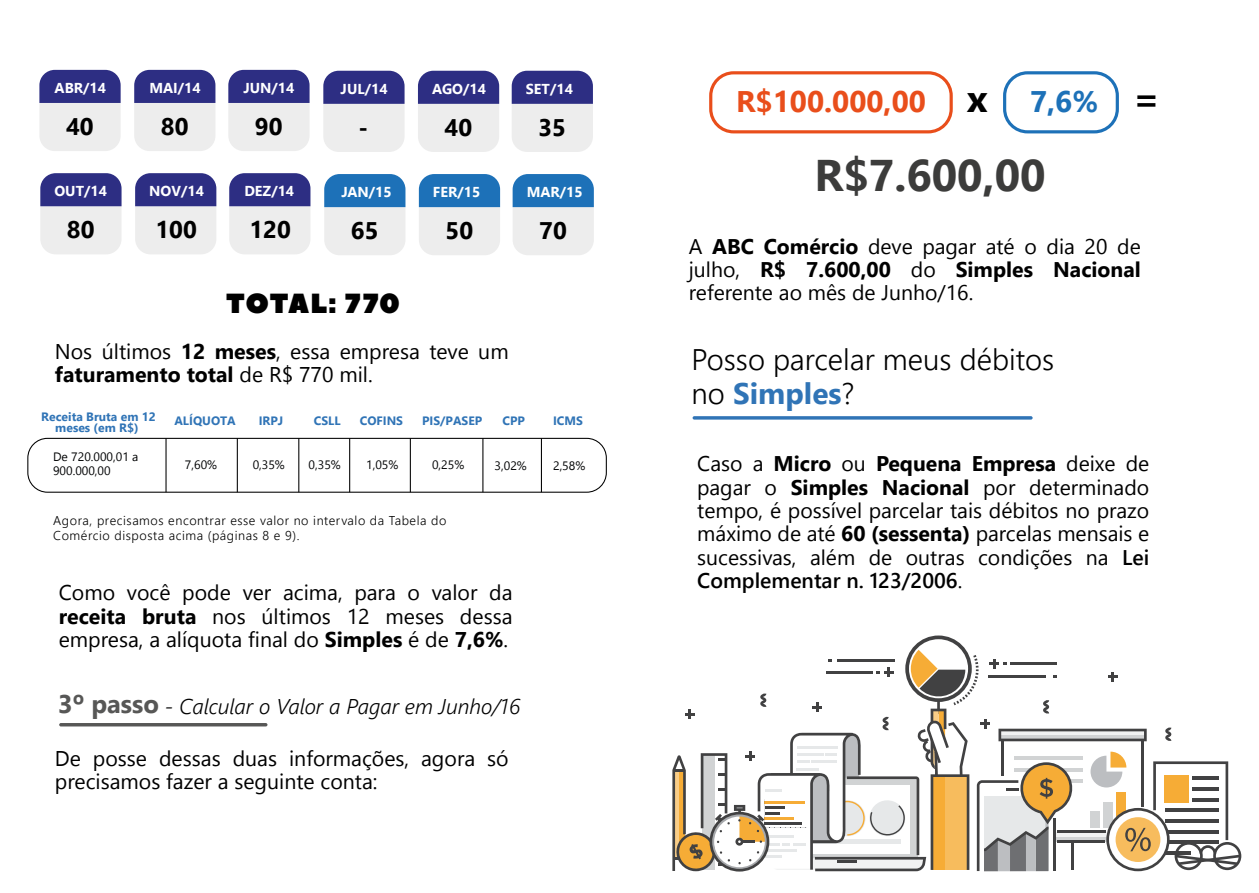
<style>
.page{position:relative;width:1259px;height:893px;background:#fff}
.page>*{position:absolute;margin:0;border:0;box-sizing:border-box;transform-origin:0 0}
.t1{font:700 44.25px "Segoe UI";color:#3c3c3b}
.t2{font:700 29.85px "Segoe UI";color:#e94e1b}
.t3{font:700 29.85px "Segoe UI";color:#1d71b8}
.t4{font:300 29.7px/33.8px "Segoe UI";color:#000}
.t5{font:27.45px "Peace Sans";letter-spacing:.025em;color:#000}
.t6{font:700 25.5px "Segoe UI";color:#575756}
.t7{font:700 24px "Segoe UI";color:#000}
.t8{font:21.3px/23.4px "Segoe UI";color:#000}
.t9{font:italic 300 21.3px "Segoe UI";color:#000}
.t10{font:21.15px/23.4px "Segoe UI";color:#000;text-align:justify}
.t11{font:700 14.4px "Segoe UI";color:#fff}
.t12{font:300 12.75px/15.3px "Segoe UI";letter-spacing:.045em;color:#000}
.t13{font:700 12.15px/11.1px "Segoe UI";color:#3074b6;text-align:center}
.t14{font:12.15px/14.5px "Segoe UI";color:#010203}
.s1{font-weight:700}
.s2{font-size:37.8px;color:#000}
.s3{font-weight:700;color:#3074b6}
.s4{font-weight:600}
</style>
<div class="page">
<svg style="left:39px;top:70px;width:82px;height:81px;background:#a3a3c4"></svg>
<svg style="left:134px;top:70px;width:81px;height:81px;background:#a2a2c4"></svg>
<svg style="left:228px;top:70px;width:81px;height:81px;background:#a2a2c4"></svg>
<svg style="left:418px;top:71px;width:81px;height:81px;background:#a2a2c4"></svg>
<svg style="left:512px;top:71px;width:81px;height:81px;background:#a2a2c4"></svg>
<svg style="left:323px;top:71px;width:81px;height:81px;background:#a2a3c4"></svg>
<svg style="left:40px;top:173px;width:82px;height:81px;background:#a2a3c4"></svg>
<svg style="left:135px;top:173px;width:81px;height:81px;background:#a2a2c3"></svg>
<svg style="left:229px;top:173px;width:81px;height:81px;background:#a2a2c3"></svg>
<svg style="left:419px;top:174px;width:81px;height:81px;background:#9bbcd8"></svg>
<svg style="left:512px;top:174px;width:82px;height:81px;background:#9cbdd9"></svg>
<svg style="left:324px;top:174px;width:81px;height:81px;background:#9bbcd8"></svg>
<hr style="left:165px;top:438px;width:2px;height:54px;background:#000">
<hr style="left:237px;top:438px;width:1px;height:54px;background:#000">
<hr style="left:298px;top:438px;width:1px;height:54px;background:#000">
<hr style="left:349px;top:438px;width:1px;height:54px;background:#000">
<hr style="left:410px;top:438px;width:1px;height:54px;background:#000">
<hr style="left:482px;top:438px;width:1px;height:54px;background:#000">
<hr style="left:541px;top:438px;width:1px;height:54px;background:#000">
<div style="left:27px;top:438px;width:580px;height:55px;border:1px solid #000;border-radius:20px"></div>
<hr style="left:59px;top:723px;width:208px;height:3px;background:#575756;border-radius:2px">
<div style="left:709px;top:71px;width:243px;height:62px;border:3px solid #e94e1b;border-radius:23px"></div>
<div style="left:1003px;top:71px;width:116px;height:62px;border:3px solid #1d71b8;border-radius:23px"></div>
<svg style="left:692px;top:416px;width:340px;height:4px"></svg>
<svg style="left:672px;top:635px;width:569px;height:237px"></svg>
<p class="t11" style="left:55px;top:77px;width:53px">ABR/14</p>
<p class="t7" style="left:66px;top:108px;width:29px">40</p>
<p class="t11" style="left:54px;top:180px;width:54px">OUT/14</p>
<p class="t7" style="left:67px;top:212px;width:29px">80</p>
<p class="t11" style="left:149px;top:77px;width:53px">MAI/14</p>
<p class="t7" style="left:161px;top:108px;width:29px">80</p>
<p class="t11" style="left:149px;top:180px;width:56px">NOV/14</p>
<p class="t7" style="left:155px;top:212px;width:43px">100</p>
<p class="t11" style="left:243px;top:77px;width:52px">JUN/14</p>
<p class="t7" style="left:255px;top:108px;width:29px">90</p>
<p class="t11" style="left:244px;top:180px;width:51px">DEZ/14</p>
<p class="t7" style="left:249px;top:212px;width:43px">120</p>
<p class="t11" style="left:341px;top:78px;width:48px">JUL/14</p>
<p class="t7" style="left:358px;top:109px;width:11px">-</p>
<p class="t11" style="left:341px;top:181px;width:52px">JAN/15</p>
<p class="t7" style="left:351px;top:212px;width:29px">65</p>
<p class="t11" style="left:432px;top:78px;width:55px">AGO/14</p>
<p class="t7" style="left:444px;top:109px;width:29px">40</p>
<p class="t11" style="left:433px;top:181px;width:49px">FER/15</p>
<p class="t7" style="left:445px;top:212px;width:29px">50</p>
<p class="t11" style="left:526px;top:78px;width:49px">SET/14</p>
<p class="t7" style="left:538px;top:109px;width:29px">35</p>
<p class="t11" style="left:527px;top:181px;width:58px">MAR/15</p>
<p class="t7" style="left:539px;top:212px;width:29px">70</p>
<p class="t5" style="left:226px;top:285px;width:176px">TOTAL: 770</p>
<p class="t8" style="left:55px;top:339px;width:455px">Nos últimos <span class="s1">12 meses</span>, essa empresa teve um <span class="s1">faturamento total</span> de R$ 770 mil.</p>
<p class="t13" style="left:41px;top:410px;width:116px">Receita Bruta em 12 meses (em R$)</p>
<p class="t13" style="left:174px;top:415px;width:63px">ALÍQUOTA</p>
<p class="t13" style="left:259px;top:415px;width:26px">IRPJ</p>
<p class="t13" style="left:314px;top:415px;width:28px">CSLL</p>
<p class="t13" style="left:360px;top:415px;width:45px">COFINS</p>
<p class="t13" style="left:422px;top:415px;width:62px">PIS/PASEP</p>
<p class="t13" style="left:502px;top:415px;width:24px">CPP</p>
<p class="t13" style="left:553px;top:415px;width:31px">ICMS</p>
<p class="t14" style="left:53px;top:449px;width:87px">De 720.000,01 a<br>900.000,00</p>
<p class="t14" style="left:185px;top:457px;width:34px">7,60%</p>
<p class="t14" style="left:253px;top:457px;width:34px">0,35%</p>
<p class="t14" style="left:309px;top:457px;width:34px">0,35%</p>
<p class="t14" style="left:366px;top:457px;width:34px">1,05%</p>
<p class="t14" style="left:432px;top:457px;width:34px">0,25%</p>
<p class="t14" style="left:494px;top:457px;width:34px">3,02%</p>
<p class="t14" style="left:553px;top:458px;width:34px">2,58%</p>
<p class="t12" style="left:53px;top:512px;width:395px">Agora, precisamos encontrar esse valor no intervalo da Tabela do<br>Comércio disposta acima (páginas 8 e 9).</p>
<p class="t8" style="left:59px;top:580px;width:455px;text-align:justify">Como você pode ver acima, para o valor da <span class="s1">receita bruta</span> nos últimos 12 meses dessa empresa, a alíquota final do <span class="s1">Simples</span> é de <span class="s1">7,6%</span>.</p>
<p class="t6" style="left:58px;top:685px;width:102px">3º passo</p>
<p class="t8" style="left:55px;top:746px;width:455px">De posse dessas duas informações, agora só precisamos fazer a seguinte conta:</p>
<p class="t9" style="left:165px;top:692px;width:357px">- Calcular o Valor a Pagar em Junho/16</p>
<h2 class="t2" style="left:736px;top:79px;width:191px">R$100.000,00</h2>
<h1 class="t1" style="left:814px;top:142px;width:233px">R$7.600,00</h1>
<h2 class="t3" style="left:966px;top:79px;width:195px"><span class="s2">x</span> 7,6% <span class="s2">=</span></h2>
<p class="t10" style="left:689px;top:234px;width:453px">A <span class="s1">ABC Comércio</span> deve pagar até o dia 20 de julho, <span class="s1">R$ 7.600,00</span> do <span class="s1">Simples Nacional </span>referente ao mês de Junho/16.</p>
<h3 class="t4" style="left:691px;top:342px;width:364px">Posso parcelar meus débitos no <span class="s3">Simples</span>?</h3>
<p class="t10" style="left:697px;top:451px;width:453px">Caso a <span class="s1">Micro</span> ou <span class="s1">Pequena Empresa</span> deixe de pagar o <span class="s1">Simples Nacional</span> por determinado tempo, é possível parcelar tais débitos no prazo máximo de até <span class="s1">60 (sessenta)</span> parcelas mensais e sucessivas, além de outras condições na <span class="s4">Lei Complementar n. 123/2006</span>.</p>
</div>
